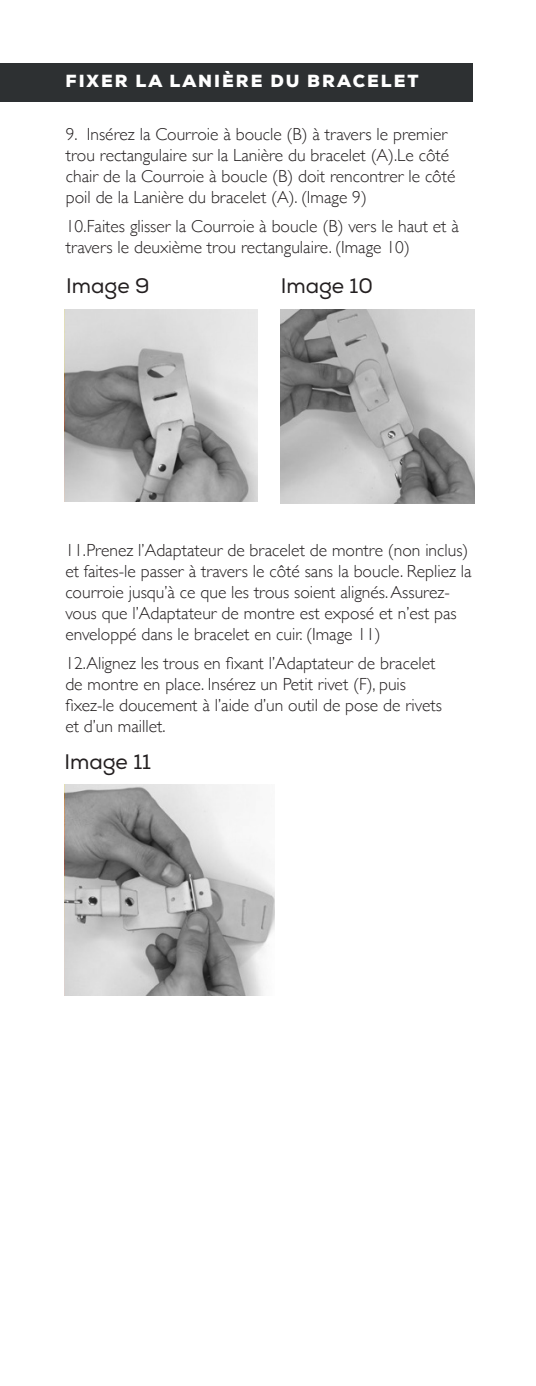
<style>
.page{position:relative;width:536px;height:1386px;background:#fff}
.page>*{position:absolute;margin:0;border:0;box-sizing:border-box;transform-origin:0 0}
.t1{font:21px "Nexa";color:#231f20}
.t2{font:300 17.5px/21px "Gill Sans";color:#231f20}
.t3{font:900 17.5px "Nexa";letter-spacing:.115em;color:#fff}
</style>
<div class="page">
<img style="left:65px;top:785px;width:209px;height:210px">
<div style="left:0;top:63px;width:472px;height:39px;background:#2d3032"></div>
<img style="left:65px;top:309px;width:192px;height:192px">
<img style="left:280px;top:309px;width:194px;height:195px">
<p class="t3" style="left:65px;top:70px;width:354px">FIXER LA LANIÈRE DU BRACELET</p>
<p class="t2" style="left:66px;top:123px;width:391px">9. Insérez la Courroie à boucle (B) à travers le premier trou rectangulaire sur la Lanière du bracelet (A).Le côté chair de la Courroie à boucle (B) doit rencontrer le côté poil de la Lanière du bracelet (A). (Image 9)</p>
<p class="t2" style="left:66px;top:215px;width:394px">10.Faites glisser la Courroie à boucle (B) vers le haut et à travers le deuxième trou rectangulaire. (Image 10)</p>
<p class="t1" style="left:66px;top:273px;width:85px">Image 9</p>
<p class="t1" style="left:280px;top:273px;width:94px">Image 10</p>
<p class="t2" style="left:65px;top:539px;width:407px">11.Prenez l’Adaptateur de bracelet de montre (non inclus) et faites-le passer à travers le côté sans la boucle. Repliez la courroie jusqu’à ce que les trous soient alignés. Assurez&shy;vous que l’Adaptateur de montre est exposé et n’est pas enveloppé dans le bracelet en cuir. (Image 11)</p>
<p class="t2" style="left:65px;top:652px;width:378px">12.Alignez les trous en fixant l’Adaptateur de bracelet de montre en place. Insérez un Petit rivet (F), puis fixez-le doucement à l’aide d’un outil de pose de rivets et d’un maillet.</p>
<p class="t1" style="left:64px;top:749px;width:88px">Image 11</p>
</div>
